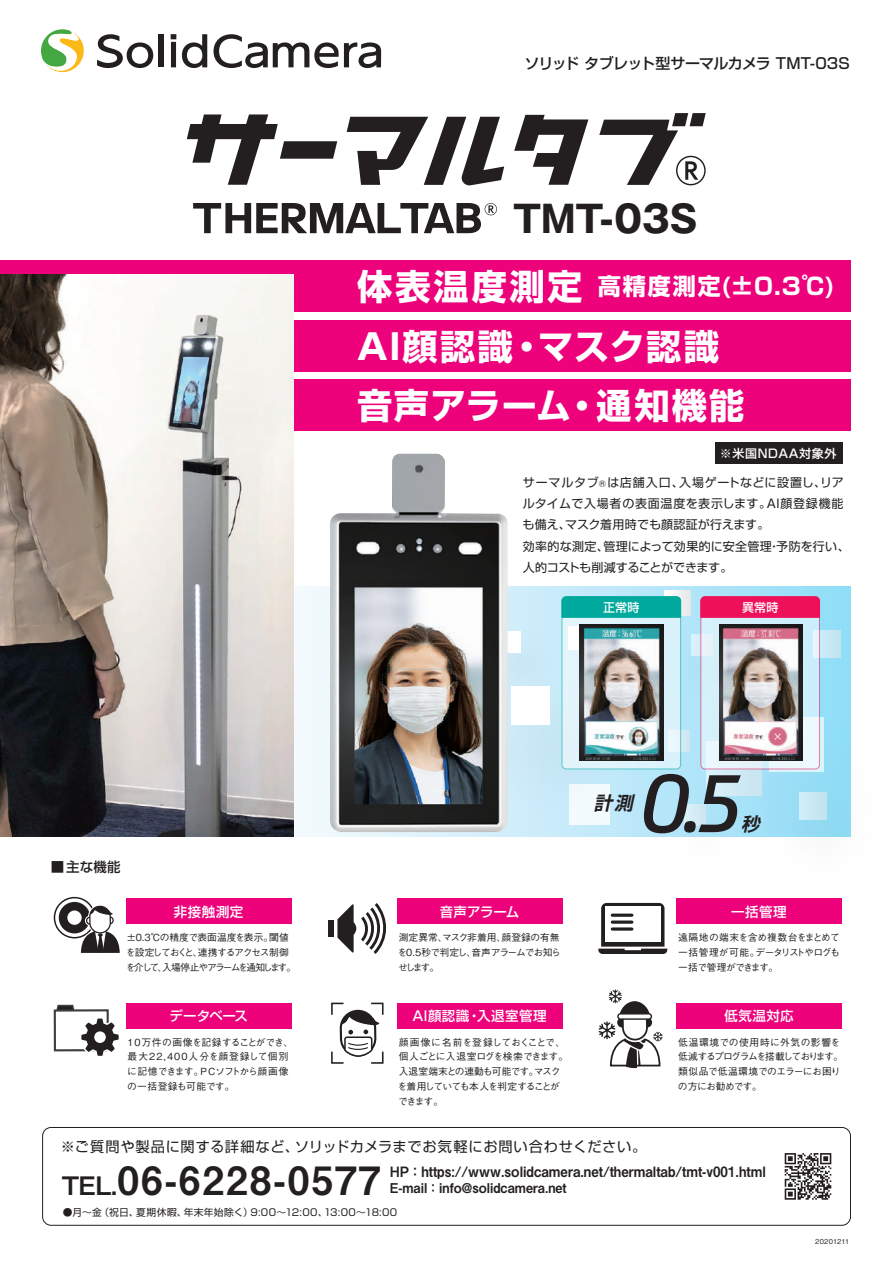
<style>
.page{position:relative;width:893px;height:1263px;background:#fff}
.page>*{position:absolute;margin:0;border:0;box-sizing:border-box;transform-origin:0 0}
.t1{font:italic 83.4px "Prometo";color:#231f20}
.t2{font:39px "Midashi Go Pr 5 MB31";letter-spacing:.05em;color:#231f20}
.t3{font:700 37.2px "Gothic MB101 Pr 5";letter-spacing:-.01em;color:#231f20}
.t4{font:700 35.25px/59.6px "Shin Go Pr 5";letter-spacing:.05em;color:#fff}
.t5{font:700 23.25px "Shin Go Pr 5";letter-spacing:.07em;color:#fff}
.t6{font:italic 700 18.45px "Shin Go Pr 5 De";color:#231f20}
.t7{font:500 15px "Shin Go Pr 5";letter-spacing:-.04em;color:#231f20}
.t8{font:14.25px "Midashi Go Pr 5 MB31";color:#231f20;scale:.94 1}
.t9{font:14.25px "Shin Go Pr 5";letter-spacing:.045em;color:#231f20}
.t10{font:500 13.5px "Shin Go Pr 5";letter-spacing:.03em;color:#fff}
.t11{font:13.5px "Midashi Go Pr 5 MB31";color:#231f20;scale:.95 1}
.t12{font:500 13.5px "Shin Go Pr 5";color:#231f20}
.t13{font:12px/21.3px "Shin Go Pr 5";letter-spacing:.025em;color:#231f20}
.t14{font:500 12px "Shin Go Pr 5";letter-spacing:.05em;color:#fff}
.t15{font:500 9.75px/14.9px "Gothic BBB Pro";letter-spacing:-.05em;color:#231f20}
.t16{font:500 9.75px/14.9px "Gothic BBB Pro";letter-spacing:.02em;color:#231f20}
.t17{font:500 9.75px/14.9px "Gothic BBB Pro";letter-spacing:-.03em;color:#231f20}
.t18{font:500 9.75px/14.9px "Gothic BBB Pro";letter-spacing:-.11em;color:#231f20}
.t19{font:9.75px "Shin Go Pr 5";letter-spacing:.035em;color:#231f20}
.t20{font:500 6.75px "Gothic BBB Pr 5";letter-spacing:.01em;color:#231f20}
.s1{font-size:35.25px}
.s2{font-size:8.25px}
.s3{font-size:25.5px}
</style>
<div class="page">
<svg style="left:294px;top:587px;width:556px;height:249px"></svg>
<img style="left:673px;top:658px;width:178px;height:123px">
<div style="left:769px;top:717px;width:55px;height:55px;background:#daf4fc"></div>
<div style="left:508px;top:608px;width:53px;height:36px;background:#ccecfb"></div>
<div style="left:499px;top:632px;width:21px;height:21px;background:#fff"></div>
<img style="left:444px;top:644px;width:206px;height:193px">
<div style="left:511px;top:686px;width:38px;height:39px;background:#fff"></div>
<svg style="left:707px;top:769px;width:46px;height:12px"></svg>
<svg style="left:665px;top:590px;width:25px;height:22px"></svg>
<div style="left:668px;top:731px;width:21px;height:21px;background:#d1e9f2"></div>
<img style="left:647px;top:781px;width:106px;height:56px">
<div style="left:684px;top:805px;width:21px;height:21px;background:#d5ecf6"></div>
<img style="left:753px;top:763px;width:98px;height:74px">
<div style="left:800px;top:792px;width:27px;height:27px;background:#c8e8f4"></div>
<div style="left:814px;top:631px;width:27px;height:27px;background:#c5e8f4"></div>
<img style="left:681px;top:612px;width:19px;height:113px">
<div style="left:691px;top:635px;width:21px;height:21px;background:#d7f0f9"></div>
<div style="left:0;top:261px;width:851px;height:51px;background:#ed027c"></div>
<div style="left:260px;top:320px;width:591px;height:51px;background:#ed027c"></div>
<div style="left:260px;top:380px;width:591px;height:51px;background:#ed027c"></div>
<img style="left:0;top:275px;width:294px;height:561px">
<svg style="left:562px;top:597px;width:119px;height:172px;background:#d5e7ef"></svg>
<div style="left:561px;top:596px;width:120px;height:173px;border:1px solid #00a99d;border-radius:4px"></div>
<svg style="left:561px;top:596px;width:121px;height:22px;background:#05aa9f"></svg>
<svg style="left:701px;top:597px;width:118px;height:172px;background:#d2eaf2"></svg>
<div style="left:700px;top:596px;width:120px;height:173px;border:1px solid #ee1059;border-radius:4px"></div>
<svg style="left:700px;top:596px;width:121px;height:22px;background:#ec155c"></svg>
<img style="left:330px;top:454px;width:178px;height:378px">
<div style="left:42px;top:1127px;width:809px;height:98px;border:1px solid #231f20;border-radius:9px"></div>
<img style="left:580px;top:625px;width:83px;height:136px">
<img style="left:719px;top:625px;width:83px;height:136px">
<svg style="left:97px;top:34px;width:56px;height:34px"></svg>
<div style="left:158px;top:34px;width:5px;height:33px;background:#231f20"></div>
<svg style="left:171px;top:34px;width:5px;height:33px"></svg>
<svg style="left:182px;top:34px;width:25px;height:34px"></svg>
<svg style="left:214px;top:34px;width:167px;height:34px"></svg>
<svg style="left:41px;top:29px;width:43px;height:43px"></svg>
<div style="left:126px;top:898px;width:166px;height:26px;background:#ed027c"></div>
<div style="left:397px;top:898px;width:166px;height:26px;background:#ed027c"></div>
<svg style="left:54px;top:1004px;width:65px;height:52px"></svg>
<div style="left:59px;top:902px;width:31px;height:31px;background:#231f20;border-radius:50%"></div>
<div style="left:54px;top:897px;width:41px;height:41px;border:2px solid #231f20;border-radius:50%"></div>
<div style="left:67px;top:910px;width:15px;height:15px;background:#fff;border-radius:50%"></div>
<svg style="left:79px;top:903px;width:41px;height:50px"></svg>
<div style="left:676px;top:898px;width:166px;height:26px;background:#ed027c"></div>
<div style="left:126px;top:1003px;width:166px;height:26px;background:#ed027c"></div>
<svg style="left:598px;top:903px;width:69px;height:51px"></svg>
<div style="left:605px;top:906px;width:56px;height:36px;background:#fff"></div>
<svg style="left:612px;top:913px;width:20px;height:4px"></svg>
<svg style="left:612px;top:920px;width:20px;height:4px"></svg>
<svg style="left:612px;top:927px;width:20px;height:4px"></svg>
<div style="left:329px;top:920px;width:5px;height:16px;background:#231f20"></div>
<svg style="left:337px;top:903px;width:49px;height:51px"></svg>
<svg style="left:785px;top:1153px;width:46px;height:47px"></svg>
<div style="left:715px;top:443px;width:127px;height:21px;background:#231f20"></div>
<svg style="left:187px;top:114px;width:150px;height:71px"></svg>
<svg style="left:347px;top:117px;width:157px;height:69px"></svg>
<svg style="left:514px;top:115px;width:74px;height:70px"></svg>
<svg style="left:599px;top:113px;width:107px;height:72px"></svg>
<svg style="left:193px;top:203px;width:304px;height:30px"></svg>
<div style="left:397px;top:1003px;width:166px;height:26px;background:#ed027c"></div>
<div style="left:676px;top:1003px;width:166px;height:26px;background:#ed027c"></div>
<svg style="left:599px;top:989px;width:64px;height:79px"></svg>
<div style="left:618px;top:1014px;width:33px;height:5px;background:#fff;border-radius:3px"></div>
<div style="left:617px;top:1013px;width:35px;height:7px;border:1px solid #231f20;border-radius:3px"></div>
<svg style="left:331px;top:1002px;width:53px;height:62px"></svg>
<h3 class="t7" style="left:525px;top:51px;width:327px">ソリッド タブレット型サーマルカメラ TMT-03S</h3>
<h3 class="t3" style="left:513px;top:188px;width:186px">TMT-03S</h3>
<h3 class="t5" style="left:357px;top:268px;width:480px"><span class="s1">体表温度測定</span> 高精度測定(±0.3℃)</h3>
<h3 class="t4" style="left:357px;top:314px;width:389px">AI顔認識・マスク認識音声アラーム・通知機能</h3>
<p class="t14" style="left:720px;top:444px;width:118px">※米国NDAA対象外</p>
<p class="t13" style="left:523px;top:470px;width:329px">サーマルタブ<span class="s2">®</span>は店舗入口、入場ゲートなどに設置し、リアルタイムで入場者の表面温度を表示します。AI顔登録機能も備え、マスク着用時でも顔認証が行えます。<br>効率的な測定、管理によって効果的に安全管理・予防を行い、人的コストも削減することができます。</p>
<p class="t14" style="left:603px;top:598px;width:38px">正常時</p>
<p class="t14" style="left:742px;top:598px;width:38px">異常時</p>
<h3 class="t12" style="left:51px;top:856px;width:71px">■主な機能</h3>
<h3 class="t10" style="left:174px;top:900px;width:71px">非接触測定</h3>
<h3 class="t10" style="left:440px;top:900px;width:81px">音声アラーム</h3>
<p class="t18" style="left:126px;top:928px;width:172px">±0.3℃の精度で表面温度を表示。閾値を設定しておくと、連携するアクセス制御を介して、入場停止やアラームを通知します。</p>
<p class="t15" style="left:397px;top:928px;width:165px">測定異常、マスク非着用、顔登録の有無を0.5秒で判定し、音声アラームでお知らせします。</p>
<h3 class="t10" style="left:170px;top:1005px;width:80px">データベース</h3>
<p class="t16" style="left:127px;top:1033px;width:168px">10万件の画像を記録することができ、最大22,400人分を顔登録して個別に記憶できます。PCソフトから顔画像の一括登録も可能です。</p>
<h3 class="t10" style="left:412px;top:1005px;width:136px">AI顔認識・入退室管理</h3>
<p class="t15" style="left:397px;top:1033px;width:172px">顔画像に名前を登録しておくことで、個人ごとに入退室ログを検索できます。入退室端末との連動も可能です。マスクを着用していても本人を判定することができます。</p>
<h3 class="t6" style="left:594px;top:788px;width:46px">計測</h3>
<h1 class="t1" style="left:640px;top:751px;width:102px">0.5</h1>
<h3 class="t6" style="left:741px;top:808px;width:26px">秒</h3>
<h3 class="t10" style="left:731px;top:900px;width:57px">一括管理</h3>
<p class="t15" style="left:678px;top:928px;width:163px;text-align:justify">遠隔地の端末を含め複数台をまとめて一括管理が可能。データリストやログも一括で管理ができます。</p>
<h3 class="t10" style="left:724px;top:1005px;width:71px">低気温対応</h3>
<p class="t17" style="left:678px;top:1033px;width:167px">低温環境での使用時に外気の影響を低減するプログラムを搭載しております。類似品で低温環境でのエラーにお困りの方にお勧めです。</p>
<h3 class="t9" style="left:61px;top:1135px;width:587px">※ご質問や製品に関する詳細など、ソリッドカメラまでお気軽にお問い合わせください。</h3>
<h2 class="t2" style="left:62px;top:1149px;width:320px"><span class="s3">TEL.</span>06-6228-0577</h2>
<p class="t19" style="left:63px;top:1204px;width:336px">●月～金（祝日、夏期休暇、年末年始除く）9:00～12:00、13:00～18:00</p>
<h3 class="t8" style="left:390px;top:1160px;width:402px">HP ：https://www.solidcamera.net/thermaltab/tmt-v001.html</h3>
<h3 class="t11" style="left:390px;top:1177px;width:188px">E-mail ：info@solidcamera.net</h3>
<p class="t20" style="left:815px;top:1236px;width:36px">20201211</p>
</div>
